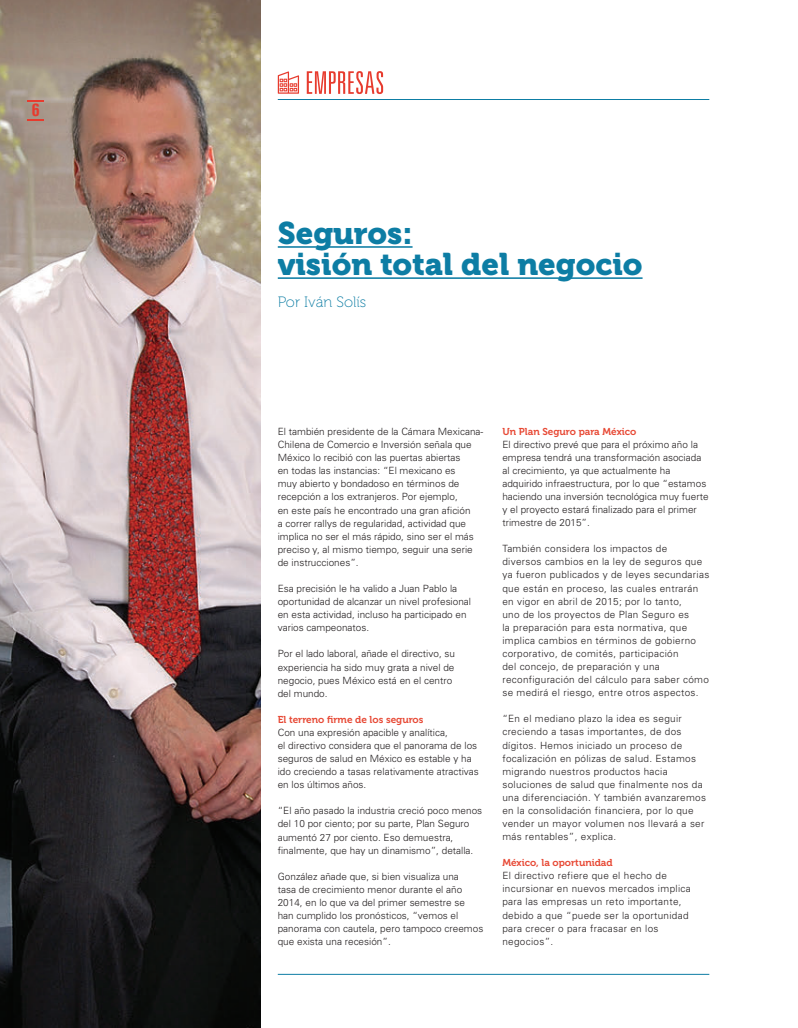
<style>
.page{position:relative;width:798px;height:1028px;background:#fff}
.page>*{position:absolute;margin:0;border:0;box-sizing:border-box;transform-origin:0 0}
.t1{font:31.12px "Museo 900";color:#0d7da4}
.t2{font:700 17.75px "Univers Condensed";color:#e73b2e}
.t3{font:15px "Museo 100";color:#0d7da4}
.t4{font:300 10px/13.1px "Univers";color:#231f20}
.t5{font:300 10px/13.1px "Univers";letter-spacing:.03em;color:#231f20}
.t6{font:10px "Museo 700";color:#e74834}
</style>
<div class="page">
<img style="left:0;top:0;width:260px;height:1028px">
<svg style="left:28px;top:119px;width:16px;height:2px"></svg>
<svg style="left:28px;top:99px;width:16px;height:2px"></svg>
<hr style="left:278px;top:246px;width:134px;height:2px;background:#0d7da4">
<hr style="left:278px;top:277px;width:364px;height:2px;background:#0d7da4">
<hr style="left:278px;top:99px;width:431px;height:1px;background:#0d7da4">
<hr style="left:278px;top:973px;width:431px;height:1px;background:#0d7da4">
<svg style="left:278px;top:71px;width:21px;height:23px"></svg>
<svg style="left:306px;top:71px;width:77px;height:23px"></svg>
<p class="t2" style="left:32px;top:99px;width:10px">6</p>
<p class="t1" style="left:278px;top:215px;width:136px">Seguros:</p>
<p class="t1" style="left:278px;top:246px;width:366px">visión total del negocio</p>
<p class="t3" style="left:278px;top:293px;width:90px">Por Iván Solís</p>
<p class="t4" style="left:277px;top:425px;width:207px">El también presidente de la Cámara Mexicana-Chilena de Comercio e Inversión señala que México lo recibió con las puertas abiertas<br>en todas las instancias: “El mexicano es<br>muy abierto y bondadoso en términos de recepción a los extranjeros. Por ejemplo,<br>en este país he encontrado una gran afición<br>a correr rallys de regularidad, actividad que implica no ser el más rápido, sino ser el más preciso y, al mismo tiempo, seguir una serie de instrucciones”.</p>
<p class="t4" style="left:277px;top:582px;width:195px">Esa precisión le ha valido a Juan Pablo la oportunidad de alcanzar un nivel profesional en esta actividad, incluso ha participado en varios campeonatos.</p>
<p class="t4" style="left:277px;top:647px;width:179px">Por el lado laboral, añade el directivo, su experiencia ha sido muy grata a nivel de negocio, pues México está en el centro del mundo.</p>
<p class="t6" style="left:277px;top:714px;width:147px">El terreno firme de los seguros</p>
<p class="t4" style="left:277px;top:726px;width:202px">Con una expresión apacible y analítica,<br>el directivo considera que el panorama de los seguros de salud en México es estable y ha ido creciendo a tasas relativamente atractivas en los últimos años.</p>
<p class="t4" style="left:277px;top:804px;width:206px">“El año pasado la industria creció poco menos del 10 por ciento; por su parte, Plan Seguro aumentó 27 por ciento. Eso demuestra, finalmente, que hay un dinamismo”, detalla.</p>
<p class="t4" style="left:277px;top:869px;width:207px">González añade que, si bien visualiza una<br>tasa de crecimiento menor durante el año 2014, en lo que va del primer semestre se han cumplido los pronósticos, “vemos el panorama con cautela, pero tampoco creemos que exista una recesión”.</p>
<p class="t6" style="left:502px;top:425px;width:135px">Un Plan Seguro para México</p>
<p class="t4" style="left:502px;top:437px;width:207px">El directivo prevé que para el próximo año la empresa tendrá una transformación asociada al crecimiento, ya que actualmente ha adquirido infraestructura, por lo que “estamos haciendo una inversión tecnológica muy fuerte y el proyecto estará finalizado para el primer trimestre de 2015”.</p>
<p class="t5" style="left:502px;top:542px;width:208px">También considera los impactos de<br>diversos cambios en la ley de seguros que ya fueron publicados y de leyes secundarias que están en proceso, las cuales entrarán en vigor en abril de 2015; por lo tanto,<br>uno de los proyectos de Plan Seguro es<br>la preparación para esta normativa, que implica cambios en términos de gobierno corporativo, de comités, participación<br>del concejo, de preparación y una reconfiguración del cálculo para saber cómo se medirá el riesgo, entre otros aspectos.</p>
<p class="t5" style="left:502px;top:712px;width:205px">“En el mediano plazo la idea es seguir creciendo a tasas importantes, de dos dígitos. Hemos iniciado un proceso de focalización en pólizas de salud. Estamos migrando nuestros productos hacia soluciones de salud que finalmente nos da una diferenciación. Y también avanzaremos en la consolidación financiera, por lo que vender un mayor volumen nos llevará a ser más rentables”, explica.</p>
<p class="t6" style="left:502px;top:857px;width:112px">México, la oportunidad</p>
<p class="t5" style="left:502px;top:869px;width:190px">El directivo refiere que el hecho de incursionar en nuevos mercados implica para las empresas un reto importante, debido a que “puede ser la oportunidad para crecer o para fracasar en los negocios”.</p>
</div>
